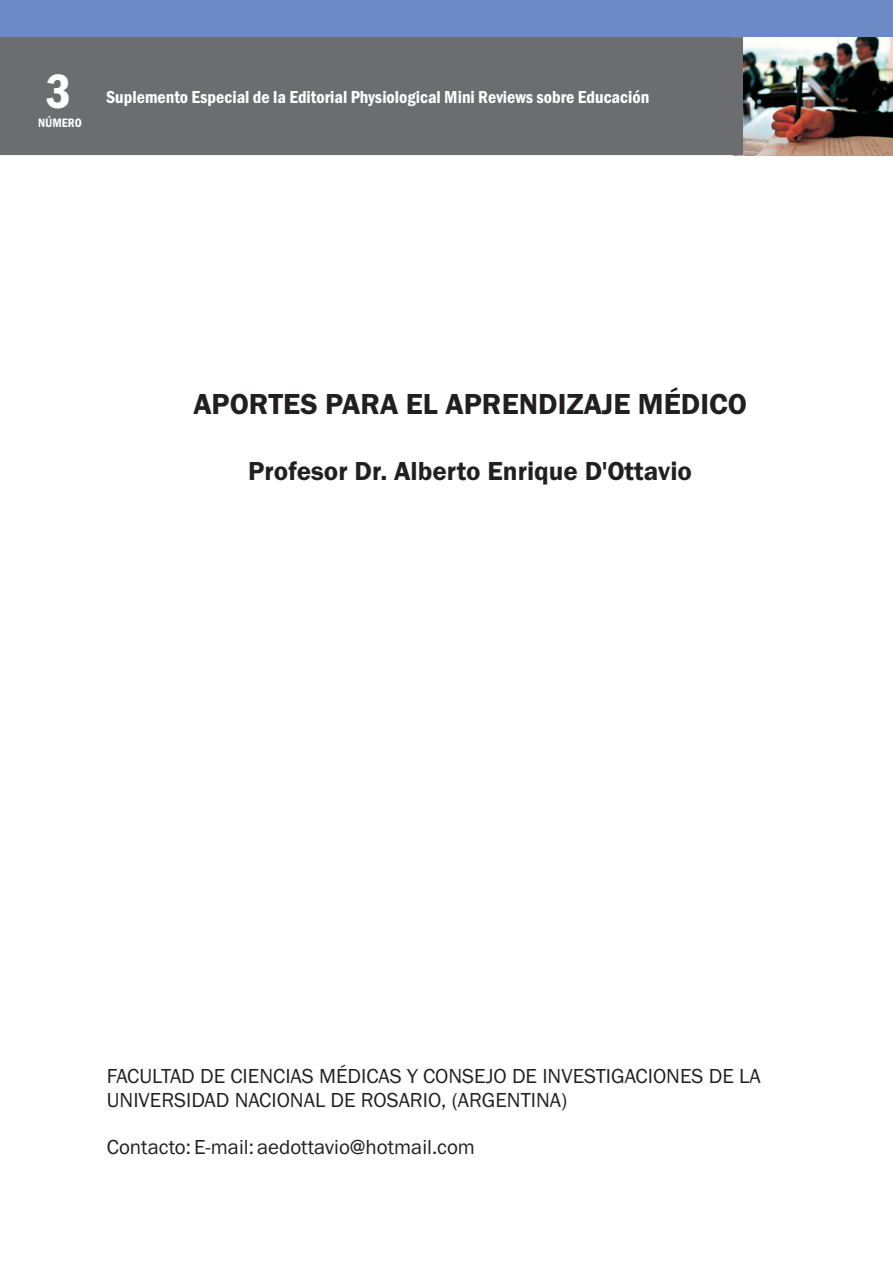
<style>
.page{position:relative;width:893px;height:1263px;background:#fff}
.page>*{position:absolute;margin:0;border:0;box-sizing:border-box;transform-origin:0 0}
.t1{font:600 condensed 49.95px "Franklin Gothic";color:#fff}
.t2{font:600 30px "Franklin Gothic";color:#231f20}
.t3{font:600 27px "Franklin Gothic";color:#231f20}
.t4{font:21px/23.9px "Franklin Gothic";color:#231f20}
.t5{font:600 condensed 18px "Franklin Gothic";color:#fff}
.t6{font:600 condensed 12.6px "Franklin Gothic";color:#fff}
</style>
<div class="page">
<div style="left:0;top:0;width:893px;height:155px;background:#6c8bc6"></div>
<img style="left:743px;top:38px;width:150px;height:117px">
<div style="left:0;top:37px;width:743px;height:118px;background:#6c6d70"></div>
<h1 class="t1" style="left:46px;top:73px;width:27px">3</h1>
<p class="t6" style="left:38px;top:118px;width:45px">NÚMERO</p>
<p class="t5" style="left:106px;top:91px;width:545px">Suplemento Especial de la Editorial Physiological Mini Reviews sobre Educación</p>
<h2 class="t2" style="left:193px;top:393px;width:555px">APORTES PARA EL APRENDIZAJE MÉDICO</h2>
<p class="t3" style="left:248px;top:461px;width:445px">Profesor Dr. Alberto Enrique D'Ottavio</p>
<p class="t4" style="left:107px;top:1066px;width:655px">FACULTAD DE CIENCIAS MÉDICAS Y CONSEJO DE INVESTIGACIONES DE LA<br>UNIVERSIDAD NACIONAL DE ROSARIO, (ARGENTINA)</p>
<p class="t4" style="left:107px;top:1137px;width:370px">Contacto: E-mail: aedottavio@hotmail.com</p>
</div>
